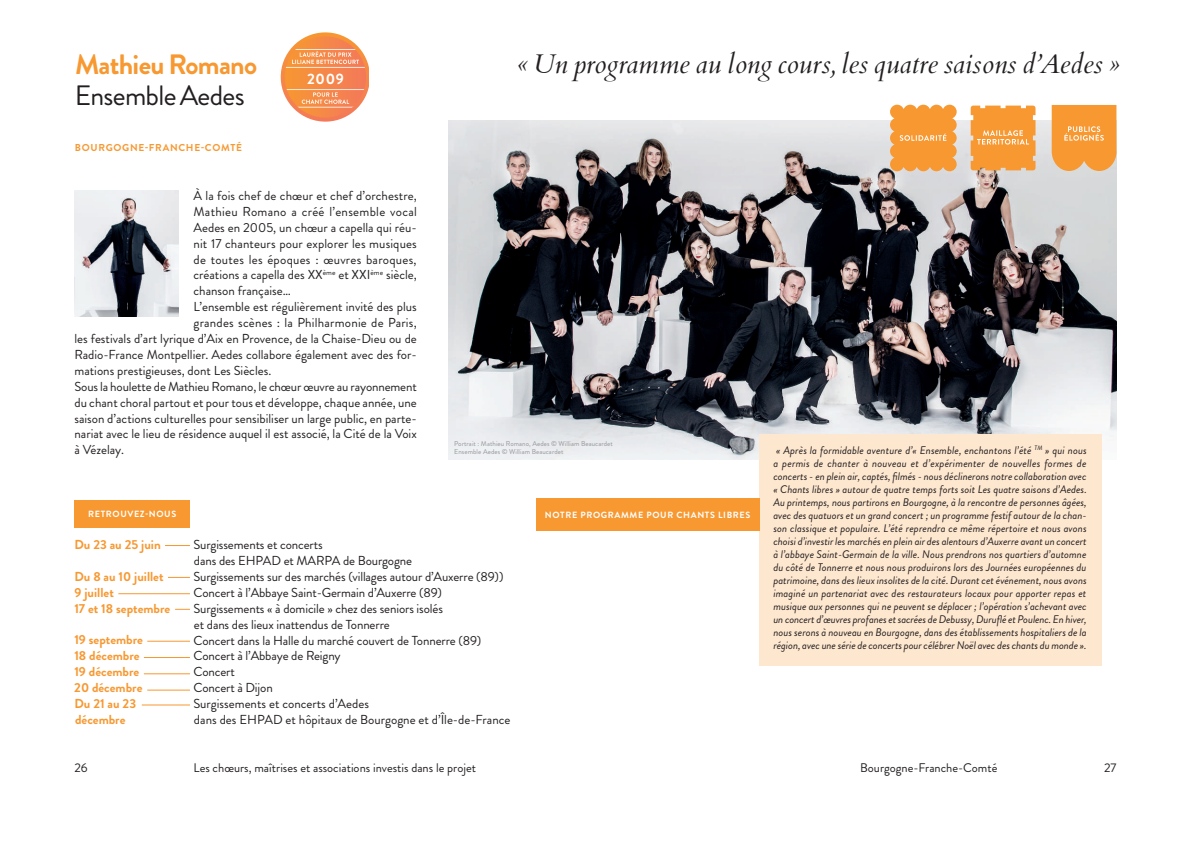
<style>
.page{position:relative;width:1191px;height:842px;background:#fff}
.page>*{position:absolute;margin:0;border:0;box-sizing:border-box;transform-origin:0 0}
.t1{font:700 28px "Brandon Grotesque";letter-spacing:-.025em;color:#f79831}
.t2{font:28px "Brandon Grotesque";letter-spacing:-.025em;color:#231f20}
.t3{font:italic 27px "Cardo";color:#231f20}
.t4{font:700 15px "Brandon Grotesque";color:#fff}
.t5{font:13px/15.9px "Brandon Grotesque";color:#231f20}
.t6{font:700 13px/15.9px "Brandon Grotesque";color:#f79831}
.t7{font:13px "Brandon Grotesque";letter-spacing:.02em;color:#231f20}
.t8{font:12.5px "Brandon Grotesque";color:#231f20}
.t9{font:italic 11px/13px "Brandon Grotesque";letter-spacing:-.005em;color:#231f20;text-align:justify}
.t10{font:700 10px "Brandon Grotesque";letter-spacing:.07em;color:#f79831}
.t11{font:700 9px "Brandon Grotesque";letter-spacing:.07em;color:#fff}
.t12{font:7px/8px "Brandon Grotesque";letter-spacing:.01em;color:#939598}
</style>
<div class="page">
<img style="left:74px;top:190px;width:105px;height:126px">
<img style="left:448px;top:121px;width:668px;height:339px">
<svg style="left:165px;top:545px;width:25px;height:1px"></svg>
<svg style="left:168px;top:577px;width:22px;height:1px"></svg>
<hr style="left:118px;top:593px;width:72px;height:1px;background:#f79831">
<svg style="left:175px;top:609px;width:15px;height:1px"></svg>
<hr style="left:147px;top:641px;width:43px;height:1px;background:#f79831">
<hr style="left:144px;top:657px;width:46px;height:1px;background:#f79831">
<hr style="left:144px;top:673px;width:46px;height:1px;background:#f79831">
<hr style="left:147px;top:690px;width:43px;height:1px;background:#f79831">
<hr style="left:142px;top:704px;width:48px;height:1px;background:#f79831">
<div style="left:759px;top:434px;width:342px;height:231px;background:#fee7cf"></div>
<div style="left:74px;top:500px;width:116px;height:28px;background:#f79831"></div>
<div style="left:536px;top:498px;width:223px;height:33px;background:#f79831"></div>
<svg style="left:890px;top:105px;width:66px;height:66px;background:#f69f40"></svg>
<svg style="left:970px;top:106px;width:65px;height:64px;background:#f6a042"></svg>
<svg style="left:1051px;top:105px;width:65px;height:66px;background:#f5a043"></svg>
<svg style="left:280px;top:32px;width:88px;height:90px"></svg>
<h1 class="t1" style="left:75px;top:44px;width:184px">Mathieu Romano</h1>
<h1 class="t2" style="left:75px;top:76px;width:171px">Ensemble Aedes</h1>
<p class="t10" style="left:75px;top:141px;width:167px">BOURGOGNE-FRANCHE-COMTÉ</p>
<h3 class="t4" style="left:307px;top:68px;width:38px">2009</h3>
<h2 class="t3" style="left:517px;top:48px;width:604px">« Un programme au long cours, les quatre saisons d’Aedes »</h2>
<p class="t5" style="left:193px;top:188px;width:225px">À la fois chef de chœur et chef d’orchestre,</p>
<p class="t7" style="left:193px;top:202px;width:225px">Mathieu Romano a créé l’ensemble vocal</p>
<p class="t5" style="left:193px;top:219px;width:225px">Aedes en 2005, un chœur a capella qui réu-</p>
<p class="t5" style="left:193px;top:235px;width:225px">nit 17 chanteurs pour explorer les musiques</p>
<p class="t7" style="left:193px;top:250px;width:225px">de toutes les époques : œuvres baroques,</p>
<p class="t5" style="left:193px;top:267px;width:225px">créations a capella des XX<sup>ème</sup> et XXI<sup>ème</sup> siècle,</p>
<p class="t5" style="left:193px;top:283px;width:99px">chanson française…</p>
<p class="t5" style="left:193px;top:299px;width:225px">L’ensemble est régulièrement invité des plus</p>
<p class="t5" style="left:193px;top:315px;width:225px">grandes scènes : la Philharmonie de Paris,</p>
<p class="t5" style="left:74px;top:331px;width:344px">les festivals d’art lyrique d’Aix en Provence, de la Chaise-Dieu ou de</p>
<p class="t5" style="left:74px;top:347px;width:344px">Radio-France Montpellier. Aedes collabore également avec des for-</p>
<p class="t5" style="left:74px;top:363px;width:198px">mations prestigieuses, dont Les Siècles.</p>
<p class="t5" style="left:74px;top:378px;width:344px">Sous la houlette de Mathieu Romano, le chœur œuvre au rayonnement</p>
<p class="t5" style="left:74px;top:394px;width:344px">du chant choral partout et pour tous et développe, chaque année, une</p>
<p class="t5" style="left:74px;top:410px;width:344px">saison d’actions culturelles pour sensibiliser un large public, en parte-</p>
<p class="t5" style="left:74px;top:426px;width:344px">nariat avec le lieu de résidence auquel il est associé, la Cité de la Voix</p>
<p class="t5" style="left:74px;top:442px;width:51px">à Vézelay.</p>
<p class="t12" style="left:454px;top:439px;width:160px">Portrait : Mathieu Romano, Aedes © William Beaucardet<br>Ensemble Aedes © William Beaucardet</p>
<p class="t11" style="left:88px;top:507px;width:14px">Retrou</p>
<p class="t11" style="left:127px;top:507px;width:29px">vez-nous</p>
<p class="t11" style="left:545px;top:509px;width:15px">Notre</p>
<p class="t11" style="left:580px;top:509px;width:14px">programme</p>
<p class="t11" style="left:646px;top:509px;width:14px">pour</p>
<p class="t11" style="left:676px;top:509px;width:8px">chants</p>
<p class="t11" style="left:718px;top:509px;width:7px">libres</p>
<p class="t6" style="left:75px;top:537px;width:88px">Du 23 au 25 juin</p>
<p class="t6" style="left:74px;top:569px;width:97px">Du 8 au 10 juillet<br>9 juillet<br>17 et 18 septembre</p>
<p class="t6" style="left:74px;top:632px;width:70px">19 septembre<br>18 décembre<br>19 décembre<br>20 décembre<br>Du 21 au 23 décembre</p>
<p class="t5" style="left:193px;top:537px;width:318px">Surgissements et concerts<br>dans des EHPAD et MARPA de Bourgogne<br>Surgissements sur des marchés (villages autour d’Auxerre (89))<br>Concert à l’Abbaye Saint-Germain d’Auxerre (89)<br>Surgissements « à domicile » chez des seniors isolés<br>et dans des lieux inattendus de Tonnerre<br>Concert dans la Halle du marché couvert de Tonnerre (89)<br>Concert à l’Abbaye de Reigny<br>Concert<br>Concert à Dijon<br>Surgissements et concerts d’Aedes<br>dans des EHPAD et hôpitaux de Bourgogne et d’Île-de-France</p>
<p class="t9" style="left:773px;top:444px;width:315px">« Après la formidable aventure d’« Ensemble, enchantons l’été <sup>TM</sup> » qui nous a permis de chanter à nouveau et d’expérimenter de nouvelles formes de concerts - en plein air, captés, filmés - nous déclinerons notre collaboration avec « Chants libres » autour de quatre temps forts soit Les quatre saisons d’Aedes.<br>Au printemps, nous partirons en Bourgogne, à la rencontre de personnes âgées, avec des quatuors et un grand concert ; un programme festif autour de la chan&shy;son classique et populaire. L’été reprendra ce même répertoire et nous avons choisi d’investir les marchés en plein air des alentours d’Auxerre avant un concert à l’abbaye Saint-Germain de la ville. Nous prendrons nos quartiers d’automne du côté de Tonnerre et nous nous produirons lors des Journées européennes du patrimoine, dans des lieux insolites de la cité. Durant cet événement, nous avons imaginé un partenariat avec des restaurateurs locaux pour apporter repas et musique aux personnes qui ne peuvent se déplacer ; l’opération s’achevant avec un concert d’œuvres profanes et sacrées de Debussy, Duruflé et Poulenc. En hiver, nous serons à nouveau en Bourgogne, dans des établissements hospitaliers de la région, avec une série de concerts pour célébrer Noël avec des chants du monde ».</p>
<p class="t8" style="left:74px;top:759px;width:15px">26</p>
<p class="t8" style="left:193px;top:759px;width:284px">Les chœurs, maîtrises et associations investis dans le projet</p>
<p class="t8" style="left:860px;top:759px;width:139px">Bourgogne-Franche-Comté</p>
<p class="t8" style="left:1104px;top:759px;width:14px">27</p>
</div>
